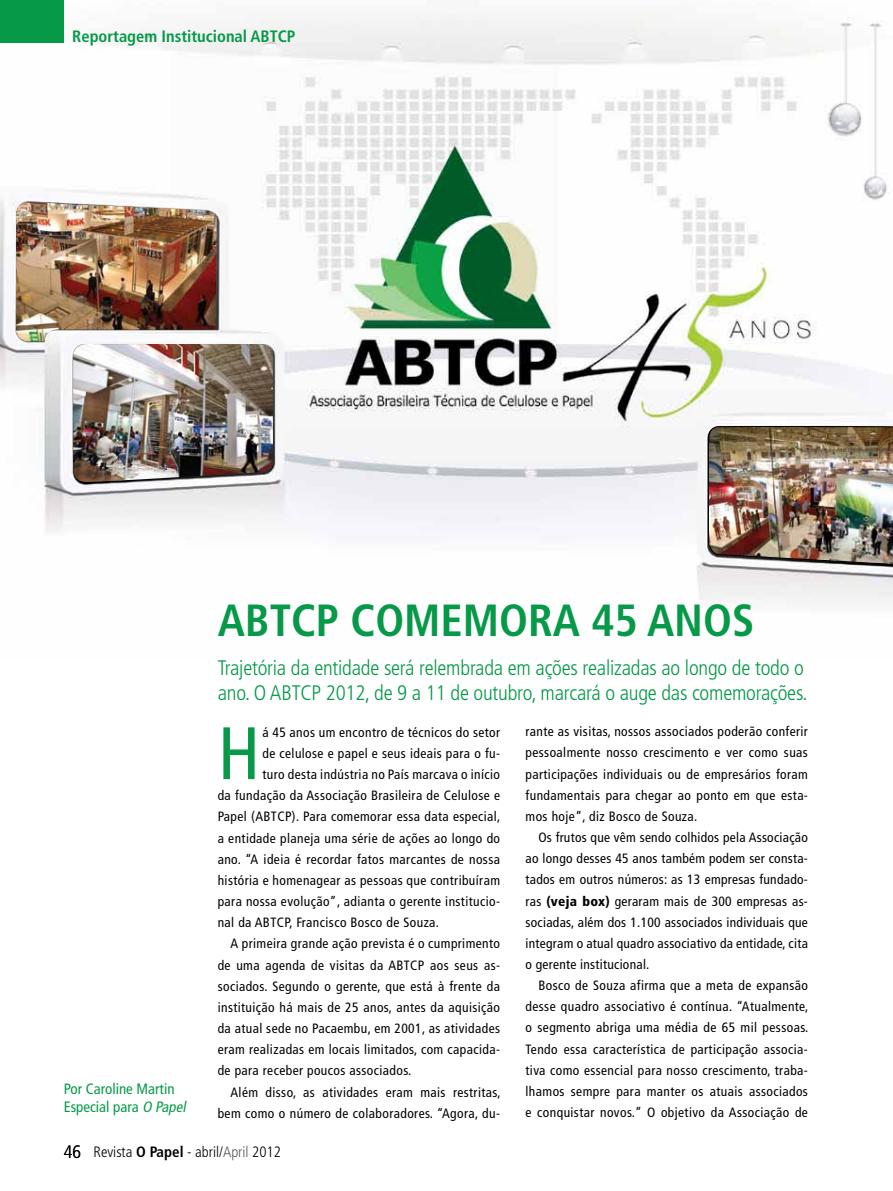
<style>
.page{position:relative;width:893px;height:1191px;background:#fff}
.page>*{position:absolute;margin:0;border:0;box-sizing:border-box;transform-origin:0 0}
.t1{font:condensed 74.1px "Frutiger LT Std";color:#069948}
.t2{font:700 condensed 45px "Frutiger LT Std";color:#069948}
.t3{font:300 condensed 21px/25.2px "Frutiger LT Std";letter-spacing:-.01em;color:#069948}
.t4{font:300 condensed 18px "Frutiger LT Std";color:#000}
.t5{font:700 condensed 16.5px "Frutiger LT Std";color:#069948}
.t6{font:condensed 15px/18px "Frutiger LT Std";color:#069948}
.t7{font:300 condensed 15px "Frutiger LT Std";color:#000}
.t8{font:condensed 13.5px/21.1px "Frutiger LT Std";letter-spacing:.03em;color:#000;text-align:justify}
.s1{font-style:italic}
.s2{font-weight:900}
.s3{font-weight:700}
.s4{color:#58595b}
</style>
<div class="page">
<img style="left:0;top:13px;width:893px;height:590px">
<div style="left:0;top:0;width:64px;height:43px;background:#069948"></div>
<img style="left:73px;top:344px;width:200px;height:138px">
<img style="left:16px;top:202px;width:201px;height:140px">
<img style="left:708px;top:426px;width:185px;height:139px">
<p class="t5" style="left:72px;top:27px;width:225px">Reportagem Institucional ABTCP</p>
<h2 class="t2" style="left:218px;top:593px;width:538px">ABTCP comemora 45 anos</h2>
<p class="t6" style="left:64px;top:1079px;width:126px">Por Caroline Martin<br>Especial para <span class="s1">O Papel</span></p>
<h3 class="t3" style="left:218px;top:655px;width:591px">Trajetória da entidade será relembrada em ações realizadas ao longo de todo o ano. O ABTCP 2012, de 9 a 11 de outubro, marcará o auge das comemorações.</h3>
<h1 class="t1" style="left:218px;top:710px;width:44px">H</h1>
<p class="t8" style="left:262px;top:721px;width:239px">á 45 anos um encontro de técnicos do setor</p>
<p class="t8" style="left:262px;top:743px;width:239px">de celulose e papel e seus ideais para o fu-</p>
<p class="t8" style="left:262px;top:764px;width:239px">turo desta indústria no País marcava o início</p>
<p class="t8" style="left:218px;top:785px;width:284px">da fundação da Associação Brasileira de Celulose e</p>
<p class="t8" style="left:218px;top:806px;width:284px">Papel (ABTCP). Para comemorar essa data especial,</p>
<p class="t8" style="left:218px;top:827px;width:284px">a entidade planeja uma série de ações ao longo do</p>
<p class="t8" style="left:218px;top:848px;width:284px">ano. “A ideia é recordar fatos marcantes de nossa</p>
<p class="t8" style="left:218px;top:869px;width:284px">história e homenagear as pessoas que contribuíram</p>
<p class="t8" style="left:218px;top:891px;width:284px">para nossa evolução”, adianta o gerente institucio-</p>
<p class="t8" style="left:218px;top:912px;width:223px">nal da ABTCP, Francisco Bosco de Souza.</p>
<p class="t8" style="left:230px;top:933px;width:271px">A primeira grande ação prevista é o cumprimento</p>
<p class="t8" style="left:218px;top:954px;width:284px">de uma agenda de visitas da ABTCP aos seus as-</p>
<p class="t8" style="left:218px;top:975px;width:284px">sociados. Segundo o gerente, que está à frente da</p>
<p class="t8" style="left:218px;top:996px;width:284px">instituição há mais de 25 anos, antes da aquisição</p>
<p class="t8" style="left:218px;top:1018px;width:284px">da atual sede no Pacaembu, em 2001, as atividades</p>
<p class="t8" style="left:218px;top:1039px;width:284px">eram realizadas em locais limitados, com capacida-</p>
<p class="t8" style="left:218px;top:1060px;width:195px">de para receber poucos associados.</p>
<p class="t8" style="left:230px;top:1081px;width:272px">Além disso, as atividades eram mais restritas,</p>
<p class="t8" style="left:218px;top:1102px;width:284px">bem como o número de colaboradores. “Agora, du-</p>
<p class="t8" style="left:526px;top:721px;width:284px">rante as visitas, nossos associados poderão conferir pessoalmente nosso crescimento e ver como suas participações individuais ou de empresários foram fundamentais para chegar ao ponto em que esta&shy;mos hoje”, diz Bosco de Souza.</p>
<p class="t8" style="left:526px;top:827px;width:284px;text-indent:13px">Os frutos que vêm sendo colhidos pela Associação ao longo desses 45 anos também podem ser consta&shy;tados em outros números: as 13 empresas fundado&shy;ras <span class="s2">(veja box)</span> geraram mais de 300 empresas as&shy;sociadas, além dos 1.100 associados individuais que integram o atual quadro associativo da entidade, cita o gerente institucional.</p>
<p class="t8" style="left:526px;top:975px;width:284px;text-indent:13px">Bosco de Souza afirma que a meta de expansão desse quadro associativo é contínua. “Atualmente, o segmento abriga uma média de 65 mil pessoas.<br>Tendo essa característica de participação associa&shy;tiva como essencial para nosso crescimento, traba&shy;lhamos sempre para manter os atuais associados e conquistar novos.” O objetivo da Associação de</p>
<h3 class="t4" style="left:64px;top:1141px;width:19px">46</h3>
<p class="t7" style="left:94px;top:1142px;width:189px">Revista <span class="s3">O Papel</span> - abril/<span class="s4">April</span> 2012</p>
</div>
